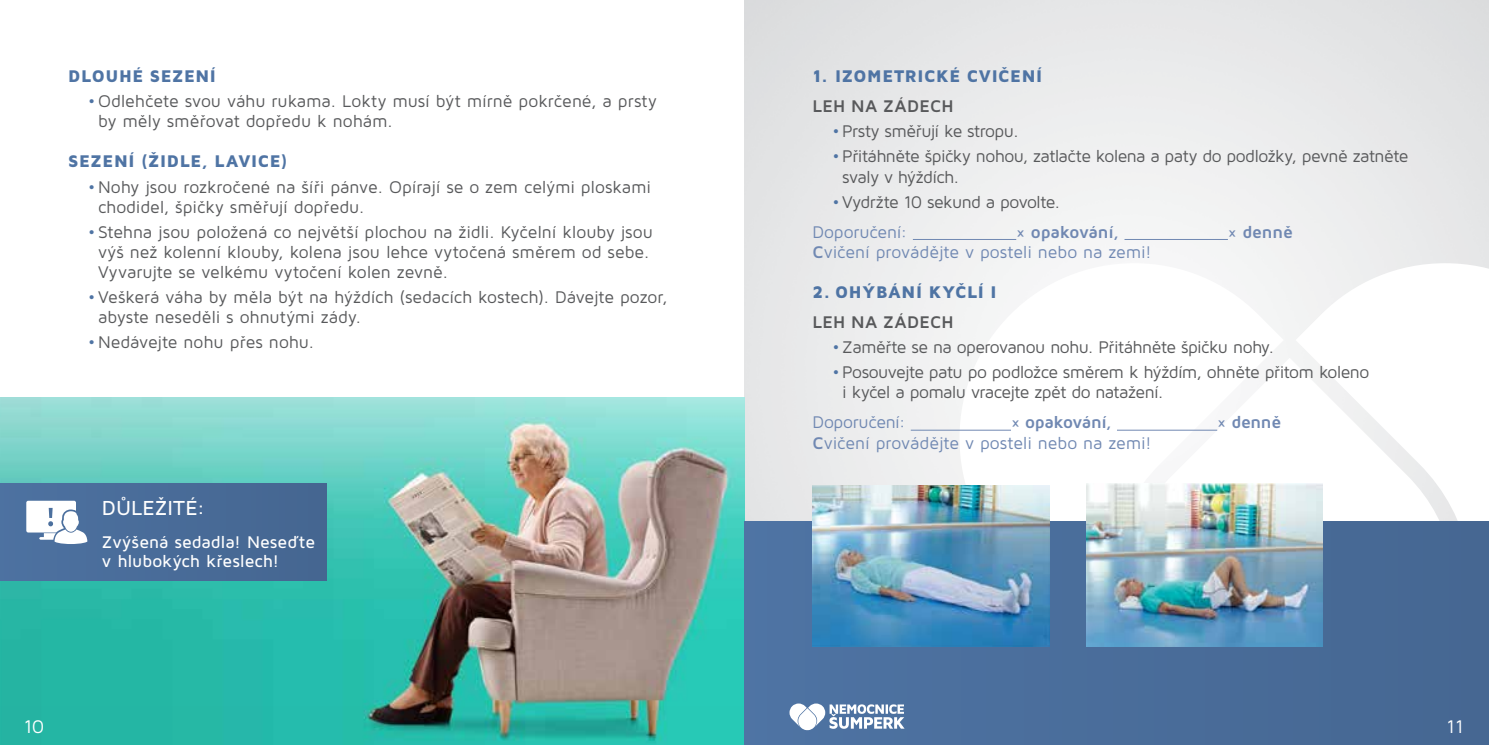
<style>
.page{position:relative;width:1489px;height:745px;background:#fff}
.page>*{position:absolute;margin:0;border:0;box-sizing:border-box;transform-origin:0 0}
.t1{font:500 21px "Maven Pro";color:#fff}
.t2{font:18.9px "Maven Pro";color:#fff}
.t3{font:17.5px/20.1px "Maven Pro";letter-spacing:-.01em;color:#58595b}
.t4{font:17.5px/20.1px "Maven Pro";letter-spacing:-.035em;color:#58595b}
.t5{font:17.5px "Maven Pro";letter-spacing:-.01em;color:#7088b2}
.t6{font:900 17.5px "Maven Pro";letter-spacing:.035em;color:#4f74a4}
.t7{font:17.5px/30.1px "Maven Pro";letter-spacing:-.03em;color:#58595b}
.t8{font:500 17.5px/18.4px "Maven Pro";color:#fff}
.t9{font:700 17.5px "Maven Pro";letter-spacing:-.02em;color:#7088b2}
.t10{font:700 17.5px "Maven Pro";letter-spacing:.02em;color:#58595b}
.s1{color:#4f74a4}
.s2{color:#7088b2}
.s3{font-weight:700}
</style>
<div class="page">
<img style="left:744px;top:0;width:744px;height:521px">
<svg style="left:959px;top:263px;width:324px;height:258px"></svg>
<svg style="left:1295px;top:263px;width:193px;height:258px"></svg>
<img style="left:0;top:397px;width:744px;height:347px">
<div style="left:744px;top:521px;width:744px;height:223px;background:#496c9a"></div>
<div style="left:0;top:483px;width:326px;height:97px;background:#496b98"></div>
<svg style="left:26px;top:500px;width:61px;height:43px"></svg>
<img style="left:812px;top:485px;width:236px;height:161px">
<svg style="left:789px;top:703px;width:115px;height:26px"></svg>
<img style="left:1086px;top:483px;width:236px;height:163px">
<hr style="left:912px;top:239px;width:104px;height:1px;background:#7088b2">
<hr style="left:1124px;top:239px;width:103px;height:1px;background:#7088b2">
<hr style="left:910px;top:429px;width:100px;height:1px;background:#7088b2">
<hr style="left:1116px;top:429px;width:101px;height:1px;background:#7088b2">
<p class="t6" style="left:68px;top:65px;width:149px">DLOUHÉ SEZENÍ</p>
<p class="t3" style="left:98px;top:90px;width:560px;text-indent:-10px"><span class="s1">•</span> Odlehčete svou váhu rukama. Lokty musí být mírně pokrčené, a prsty by měly směřovat dopředu k nohám.</p>
<p class="t6" style="left:68px;top:150px;width:221px">SEZENÍ (ŽIDLE, LAVICE)</p>
<p class="t3" style="left:98px;top:176px;width:554px;text-indent:-10px"><span class="s1">•</span> Nohy jsou rozkročené na šíři pánve. Opírají se o zem celými ploskami chodidel, špičky směřují dopředu.</p>
<p class="t3" style="left:98px;top:221px;width:556px;text-indent:-10px"><span class="s1">•</span> Stehna jsou položená co největší plochou na židli. Kyčelní klouby jsou výš než kolenní klouby, kolena jsou lehce vytočená směrem od sebe.<br>Vyvarujte se velkému vytočení kolen zevně.</p>
<p class="t3" style="left:98px;top:286px;width:571px;text-indent:-10px"><span class="s1">•</span> Veškerá váha by měla být na hýždích (sedacích kostech). Dávejte pozor, abyste neseděli s ohnutými zády.</p>
<p class="t3" style="left:88px;top:331px;width:228px"><span class="s1">•</span> Nedávejte nohu přes nohu.</p>
<p class="t1" style="left:102px;top:494px;width:105px">DŮLEŽITÉ:</p>
<p class="t8" style="left:102px;top:532px;width:215px">Zvýšená sedadla! Neseďte v hlubokých křeslech!</p>
<p class="t6" style="left:812px;top:65px;width:231px">1. IZOMETRICKÉ CVIČENÍ</p>
<p class="t10" style="left:812px;top:95px;width:142px">LEH NA ZÁDECH</p>
<p class="t7" style="left:832px;top:115px;width:188px"><span class="s1">•</span> Prsty směřují ke stropu.</p>
<p class="t4" style="left:842px;top:145px;width:567px;text-indent:-10px"><span class="s1">•</span> Přitáhněte špičky nohou, zatlačte kolena a paty do podložky, pevně zatněte svaly v hýždích.</p>
<p class="t7" style="left:812px;top:186px;width:249px;text-indent:20px"><span class="s1">•</span> Vydržte 10 sekund a povolte.<br><span class="s2">Doporučení:</span></p>
<p class="t9" style="left:1016px;top:220px;width:104px">× opakování,</p>
<p class="t9" style="left:1227px;top:220px;width:67px">× denně</p>
<p class="t5" style="left:812px;top:241px;width:340px"><span class="s3">C</span>vičení provádějte v posteli nebo na zemi!</p>
<p class="t6" style="left:812px;top:281px;width:186px">2. OHÝBÁNÍ KYČLÍ I</p>
<p class="t10" style="left:812px;top:310px;width:142px">LEH NA ZÁDECH</p>
<p class="t4" style="left:832px;top:336px;width:443px"><span class="s1">•</span> Zaměřte se na operovanou nohu. Přitáhněte špičku nohy.</p>
<p class="t4" style="left:842px;top:361px;width:528px;text-indent:-10px"><span class="s1">•</span> Posouvejte patu po podložce směrem k hýždím, ohněte přitom koleno i kyčel a pomalu vracejte zpět do natažení.</p>
<p class="t5" style="left:812px;top:411px;width:95px">Doporučení:</p>
<p class="t9" style="left:1010px;top:411px;width:102px">× opakování,</p>
<p class="t9" style="left:1217px;top:411px;width:65px">× denně</p>
<p class="t5" style="left:812px;top:431px;width:340px"><span class="s3">C</span>vičení provádějte v posteli nebo na zemi!</p>
<p class="t2" style="left:24px;top:714px;width:22px">10</p>
<p class="t2" style="left:1446px;top:714px;width:19px">11</p>
</div>
